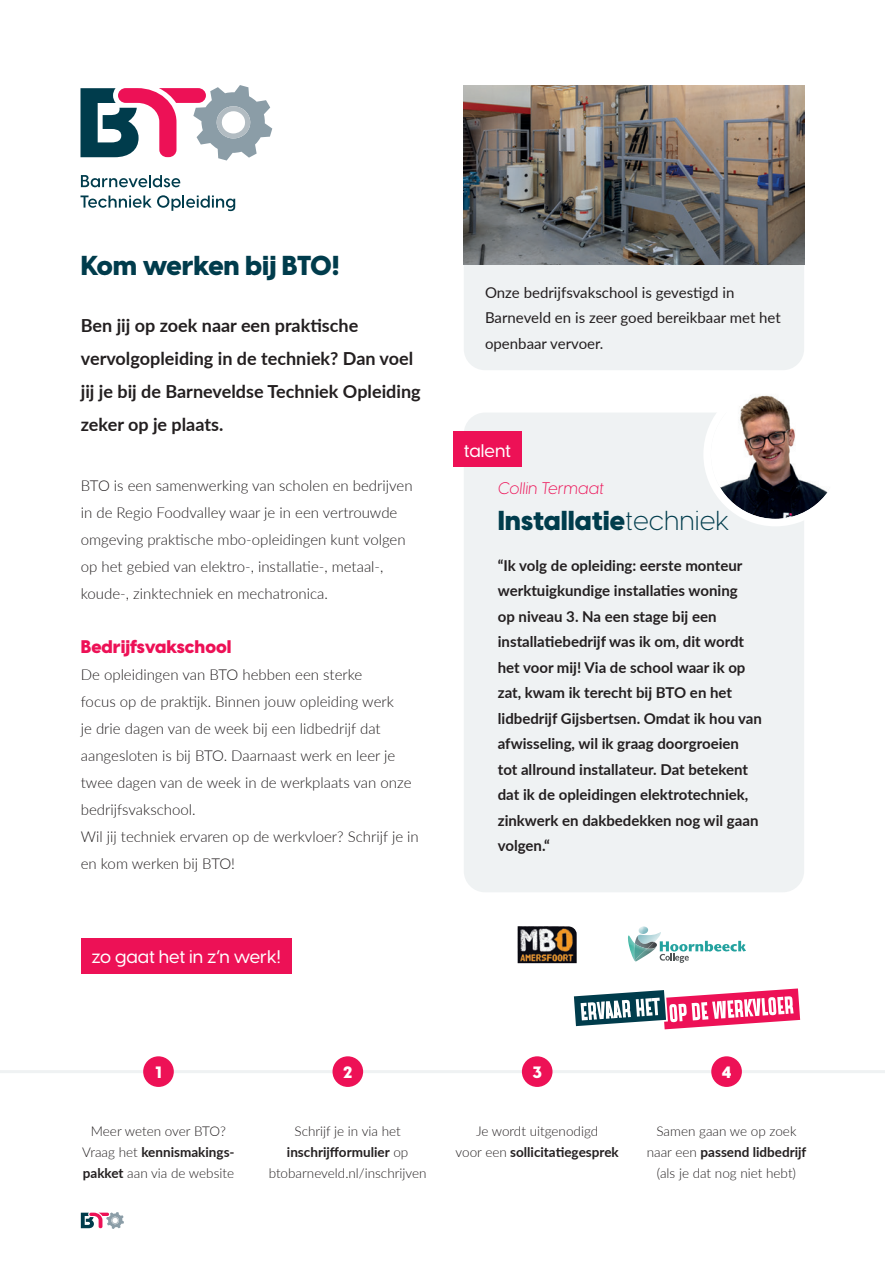
<style>
.page{position:relative;width:885px;height:1263px;background:#fff}
.page>*{position:absolute;margin:0;border:0;box-sizing:border-box;transform-origin:0 0}
.t1{font:800 27px "Visby CF";color:#003c4c}
.t2{font:700 18px/33px "Lato";color:#231f20}
.t3{font:500 18px "Visby CF";color:#fff}
.t4{font:800 18px "Visby CF";color:#ed1156}
.t5{font:italic 300 16.5px "Visby CF";color:#ed1156}
.t6{font:800 16.2px "Visby CF";color:#fff}
.t7{font:300 15px/27px "Lato";color:#231f20}
.t8{font:700 15px/25.5px "Lato";color:#231f20}
.t9{font:15px/25.5px "Lato";color:#231f20}
.t10{font:300 13.5px/21px "Lato";color:#231f20;text-align:center}
.s1{font-weight:300}
.s2{font-weight:700}
</style>
<div class="page">
<hr style="left:0;top:1070px;width:884px;height:3px;background:#eff2f3">
<svg style="left:81px;top:1212px;width:43px;height:17px"></svg>
<div style="left:464px;top:265px;width:340px;height:105px;background:#eff2f3"></div>
<div style="left:143px;top:1056px;width:31px;height:31px;background:#ed1156;border-radius:50%"></div>
<div style="left:332px;top:1056px;width:31px;height:31px;background:#ed1156;border-radius:50%"></div>
<div style="left:522px;top:1056px;width:30px;height:31px;background:#ed1156;border-radius:50%"></div>
<div style="left:711px;top:1056px;width:30px;height:31px;background:#ed1156;border-radius:50%"></div>
<img style="left:463px;top:85px;width:341px;height:180px">
<svg style="left:81px;top:175px;width:100px;height:12px"></svg>
<svg style="left:80px;top:195px;width:155px;height:16px"></svg>
<svg style="left:80px;top:85px;width:192px;height:76px"></svg>
<svg style="left:574px;top:988px;width:227px;height:42px"></svg>
<div style="left:81px;top:938px;width:210px;height:36px;background:#ed1156"></div>
<div style="left:463px;top:412px;width:341px;height:480px;background:#eff2f3;border-radius:21px"></div>
<img style="left:710px;top:390px;width:129px;height:129px;border-radius:64px">
<div style="left:703px;top:382px;width:144px;height:144px;border:8px solid #fff;border-radius:50%"></div>
<div style="left:453px;top:432px;width:68px;height:35px;background:#ed1156"></div>
<img style="left:517px;top:926px;width:59px;height:37px">
<img style="left:628px;top:935px;width:8px;height:25px">
<img style="left:634px;top:943px;width:2px;height:18px">
<svg style="left:636px;top:926px;width:110px;height:37px"></svg>
<h1 class="t1" style="left:81px;top:243px;width:260px">Kom werken bij BTO!</h1>
<p class="t2" style="left:81px;top:308px;width:341px">Ben jij op zoek naar een praktische vervolgopleiding in de techniek? Dan voel jij je bij de Barneveldse Techniek Opleiding zeker op je plaats.</p>
<p class="t7" style="left:81px;top:471px;width:333px">BTO is een samenwerking van scholen en bedrijven in de Regio Foodvalley waar je in een vertrouwde omgeving praktische mbo-opleidingen kunt volgen op het gebied van elektro-, installatie-, metaal-, koude-, zinktechniek en mechatronica.</p>
<p class="t4" style="left:81px;top:632px;width:152px">Bedrijfsvakschool</p>
<p class="t7" style="left:81px;top:660px;width:339px">De opleidingen van BTO hebben een sterke<br>focus op de praktijk. Binnen jouw opleiding werk<br>je drie dagen van de week bij een lidbedrijf dat aangesloten is bij BTO. Daarnaast werk en leer je twee dagen van de week in de werkplaats van onze bedrijfsvakschool.<br>Wil jij techniek ervaren op de werkvloer? Schrijf je in en kom werken bij BTO!</p>
<p class="t3" style="left:91px;top:943px;width:191px">zo gaat het in z’n werk!</p>
<p class="t9" style="left:485px;top:279px;width:297px">Onze bedrijfsvakschool is gevestigd in<br>Barneveld en is zeer goed bereikbaar met het openbaar vervoer.</p>
<p class="t3" style="left:463px;top:437px;width:49px">talent</p>
<p class="t5" style="left:497px;top:479px;width:108px">Collin Termaat</p>
<h1 class="t1" style="left:497px;top:499px;width:233px">Installatie<span class="s1">techniek</span></h1>
<p class="t8" style="left:497px;top:552px;width:265px">“Ik volg de opleiding: eerste monteur werktuigkundige installaties woning<br>op niveau 3. Na een stage bij een installatiebedrijf was ik om, dit wordt het voor mij! Via de school waar ik op zat, kwam ik terecht bij BTO en het lidbedrijf Gijsbertsen. Omdat ik hou van afwisseling, wil ik graag doorgroeien tot allround installateur. Dat betekent dat ik de opleidingen elektrotechniek, zinkwerk en dakbedekken nog wil gaan volgen.“</p>
<p class="t6" style="left:155px;top:1059px;width:8px">1</p>
<p class="t6" style="left:343px;top:1059px;width:11px">2</p>
<p class="t6" style="left:532px;top:1059px;width:11px">3</p>
<p class="t6" style="left:721px;top:1059px;width:11px">4</p>
<p class="t10" style="left:82px;top:1120px;width:154px">Meer weten over BTO?<br>Vraag het <span class="s2">kennismakings&shy;pakket</span> aan via de website</p>
<p class="t10" style="left:269px;top:1120px;width:159px">Schrijf je in via het <span class="s2">inschrijfformulier</span> op btobarneveld.nl/inschrijven</p>
<p class="t10" style="left:455px;top:1120px;width:165px">Je wordt uitgenodigd<br>voor een <span class="s2">sollicitatiegesprek</span></p>
<p class="t10" style="left:646px;top:1120px;width:161px">Samen gaan we op zoek naar een <span class="s2">passend lidbedrijf </span>(als je dat nog niet hebt)</p>
</div>
